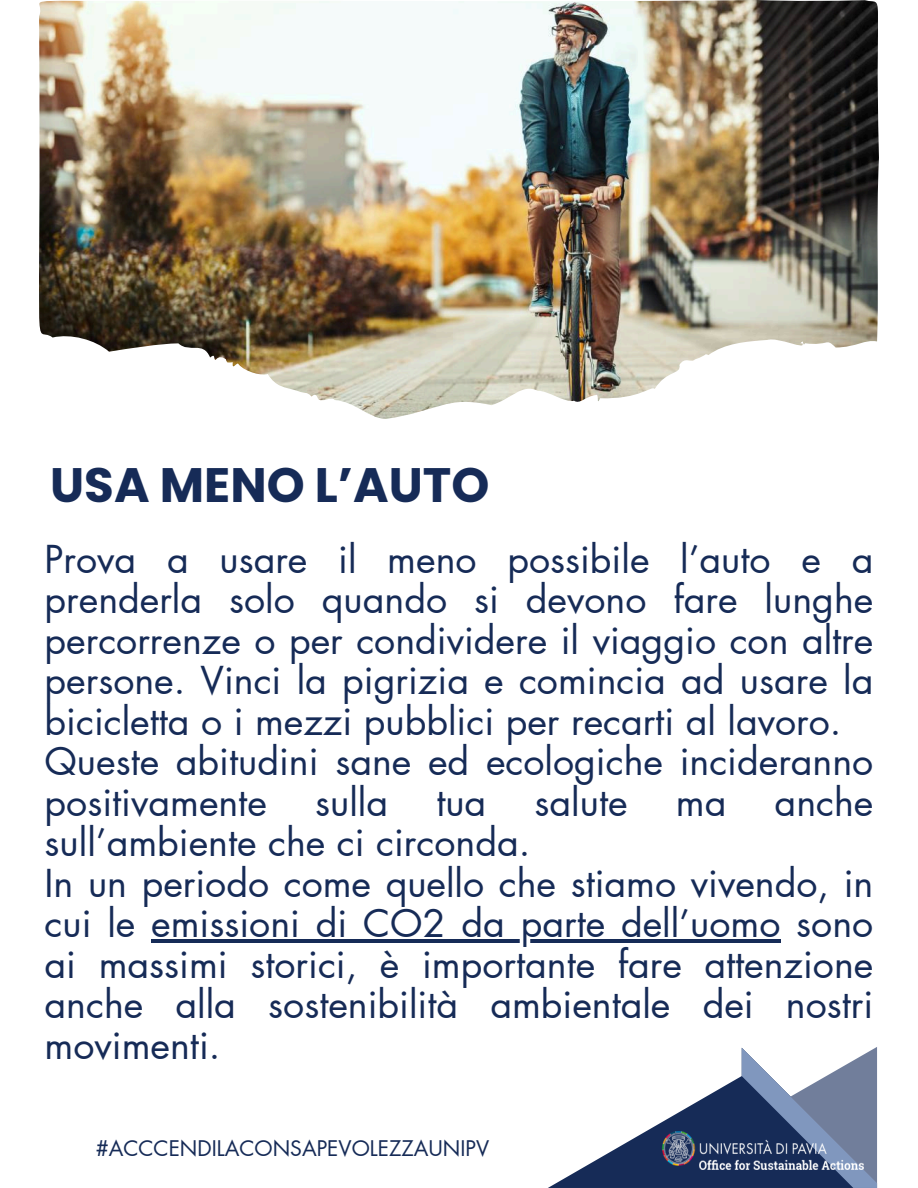
<style>
.page{position:relative;width:918px;height:1188px;background:#fff}
.page>*{position:absolute;margin:0;border:0;box-sizing:border-box;transform-origin:0 0}
.t1{font:700 48.3px "Poppins";color:#162b57}
.t2{font:37.65px/40.5px "Futura LT Pro";color:#162b57}
.t3{font:21px "Futura LT Pro";color:#162b57}
</style>
<div class="page">
<img style="left:39px;top:0;width:840px;height:419px">
<hr style="left:151px;top:939px;width:629px;height:4px;background:#162b57">
<svg style="left:549px;top:1048px;width:193px;height:139px"></svg>
<svg style="left:742px;top:1047px;width:135px;height:140px"></svg>
<img style="left:661px;top:1132px;width:203px;height:37px">
<h1 class="t1" style="left:50px;top:451px;width:441px">USA MENO L’AUTO</h1>
<h2 class="t2" style="left:45px;top:540px;width:830px">Prova a usare il meno possibile l’auto e a prenderla solo quando si devono fare lunghe percorrenze o per condividere il viaggio con altre persone. Vinci la pigrizia e comincia ad usare la bicicletta o i mezzi pubblici per recarti al lavoro.<br>Queste abitudini sane ed ecologiche incideranno positivamente</h2>
<h2 class="t2" style="left:775px;top:783px;width:100px">anche</h2>
<h2 class="t2" style="left:45px;top:824px;width:830px">sull’ambiente che ci circonda.<br>In un periodo come quello che stiamo vivendo, in cui le emissioni di CO2 da parte dell’uomo sono</h2>
<p class="t2" style="left:45px;top:945px;width:830px;text-align:justify">ai massimi storici, è importante fare attenzione anche alla sostenibilità ambientale dei nostri movimenti.</p>
<h2 class="t2" style="left:315px;top:783px;width:74px">sulla</h2>
<h2 class="t2" style="left:436px;top:783px;width:51px">tua</h2>
<h2 class="t2" style="left:535px;top:783px;width:94px">salute</h2>
<h2 class="t2" style="left:676px;top:783px;width:52px">ma</h2>
<p class="t3" style="left:96px;top:1139px;width:395px">#ACCCENDILACONSAPEVOLEZZAUNIPV</p>
</div>
